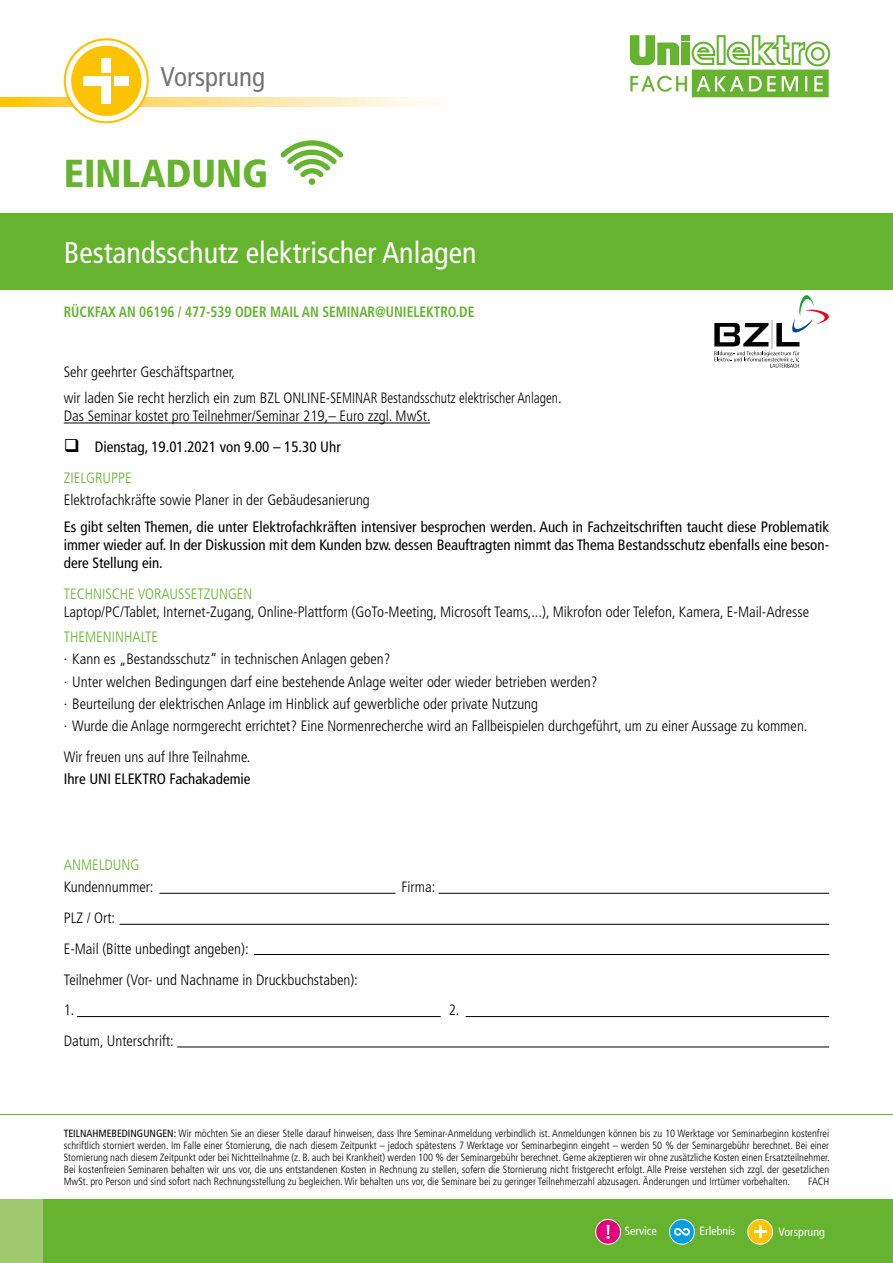
<style>
.page{position:relative;width:893px;height:1263px;background:#fff}
.page>*{position:absolute;margin:0;border:0;box-sizing:border-box;transform-origin:0 0}
.t1{font:900 condensed 39px "Frutiger LT";color:#65b32e}
.t2{font:condensed 30px "Frutiger LT";color:#fff}
.t3{font:condensed 27px "Frutiger LT";color:#757474}
.t4{font:300 condensed 15px/22.2px "Frutiger LT";color:#000}
.t5{font:condensed 15px/18px "Frutiger LT";color:#000}
.t6{font:700 condensed 15px "Frutiger LT";color:#65b32e;scale:.9 1}
.t7{font:300 condensed 15px "Frutiger LT";color:#65b32e}
.t8{font:condensed 12px "Frutiger LT";color:#fff}
.t9{font:300 condensed 10.5px/12px "Frutiger LT";color:#000;text-align:justify}
.s1{font-weight:300;color:#65b32e}
.s2{font-weight:400}
</style>
<div class="page">
<svg style="left:630px;top:35px;width:200px;height:62px"></svg>
<div style="left:0;top:213px;width:893px;height:77px;background:#65b32e"></div>
<svg style="left:0;top:98px;width:424px;height:8px;background:#fee294"></svg>
<svg style="left:64px;top:38px;width:85px;height:85px;background:#fdcd2b"></svg>
<div style="left:66px;top:40px;width:81px;height:81px;border:5px solid #fff;border-radius:50%"></div>
<div style="left:83px;top:76px;width:28px;height:9px;background:#fff"></div>
<div style="left:115px;top:76px;width:14px;height:9px;background:#fff"></div>
<div style="left:102px;top:76px;width:9px;height:28px;background:#fff"></div>
<div style="left:102px;top:58px;width:9px;height:15px;background:#fff"></div>
<div style="left:32px;top:1199px;width:861px;height:64px;background:#65b32e"></div>
<div style="left:0;top:1199px;width:43px;height:64px;background:#9fc96d"></div>
<hr style="left:0;top:1114px;width:893px;height:1px;background:#65b32e">
<div style="left:596px;top:1219px;width:24px;height:25px;background:#e6007d;border-radius:50%"></div>
<div style="left:595px;top:1219px;width:26px;height:25px;border:1px solid #fff;border-radius:50%"></div>
<svg style="left:607px;top:1225px;width:3px;height:14px"></svg>
<div style="left:670px;top:1219px;width:24px;height:25px;background:#009fe3;border-radius:50%"></div>
<div style="left:669px;top:1219px;width:26px;height:25px;border:1px solid #fff;border-radius:50%"></div>
<svg style="left:674px;top:1228px;width:16px;height:8px"></svg>
<div style="left:748px;top:1219px;width:24px;height:25px;background:#fdc300;border-radius:50%"></div>
<div style="left:747px;top:1219px;width:26px;height:25px;border:1px solid #fff;border-radius:50%"></div>
<svg style="left:754px;top:1225px;width:13px;height:13px"></svg>
<svg style="left:714px;top:295px;width:115px;height:73px"></svg>
<hr style="left:64px;top:423px;width:366px;height:1px;background:#000">
<hr style="left:159px;top:893px;width:236px;height:1px;background:#000">
<hr style="left:439px;top:893px;width:390px;height:1px;background:#000">
<hr style="left:119px;top:924px;width:710px;height:1px;background:#000">
<hr style="left:254px;top:954px;width:575px;height:1px;background:#000">
<hr style="left:77px;top:1016px;width:364px;height:1px;background:#000">
<hr style="left:466px;top:1016px;width:363px;height:1px;background:#000">
<hr style="left:177px;top:1046px;width:652px;height:1px;background:#000">
<svg style="left:280px;top:140px;width:63px;height:37px"></svg>
<div style="left:309px;top:178px;width:6px;height:7px;background:#65b32e;border-radius:50%"></div>
<h3 class="t3" style="left:161px;top:61px;width:106px">Vorsprung</h3>
<h1 class="t1" style="left:64px;top:150px;width:206px">EINLADUNG</h1>
<h2 class="t2" style="left:64px;top:235px;width:414px">Bestandsschutz elektrischer Anlagen</h2>
<h3 class="t6" style="left:64px;top:303px;width:458px">RÜCKFAX AN 06196 / 477-539 ODER MAIL AN SEMINAR@UNIELEKTRO.DE</h3>
<h3 class="t4" style="left:64px;top:359px;width:499px;line-height:26.5px">Sehr geehrter Geschäftspartner,<br>wir laden Sie recht herzlich ein zum BZL ONLINE-SEMINAR Bestandsschutz elektrischer Anlagen.</h3>
<h3 class="t4" style="left:64px;top:405px;width:368px">Das Seminar kostet pro Teilnehmer/Seminar 219,– Euro zzgl. MwSt.</h3>
<h3 class="t5" style="left:64px;top:432px;width:278px;line-height:30.8px">❑ Dienstag, 19.01.2021 von 9.00 – 15.30 Uhr<br><span class="s1">ZIELGRUPPE</span></h3>
<h3 class="t4" style="left:64px;top:489px;width:308px">Elektrofachkräfte sowie Planer in der Gebäudesanierung</h3>
<p class="t5" style="left:64px;top:518px;width:767px;text-align:justify">Es gibt selten Themen, die unter Elektrofachkräften intensiver besprochen werden. Auch in Fachzeitschriften taucht diese Problematik immer wieder auf. In der Diskussion mit dem Kunden bzw. dessen Beauftragten nimmt das Thema Bestandsschutz ebenfalls eine beson&shy;dere Stellung ein.</p>
<h3 class="t7" style="left:64px;top:585px;width:190px">TECHNISCHE VORAUSSETZUNGEN</h3>
<h3 class="t4" style="left:64px;top:600px;width:747px">Laptop/PC/Tablet, Internet-Zugang, Online-Plattform (GoTo-Meeting, Microsoft Teams,...), Mikrofon oder Telefon, Kamera, E-Mail-Adresse</h3>
<h3 class="t7" style="left:64px;top:628px;width:96px">THEMENINHALTE</h3>
<p class="t4" style="left:64px;top:648px;width:745px">· Kann es „Bestandsschutz“ in technischen Anlagen geben?<br>· Unter welchen Bedingungen darf eine bestehende Anlage weiter oder wieder betrieben werden?<br>· Beurteilung der elektrischen Anlage im Hinblick auf gewerbliche oder private Nutzung<br>· Wurde die Anlage normgerecht errichtet? Eine Normenrecherche wird an Fallbeispielen durchgeführt, um zu einer Aussage zu kommen.</p>
<h3 class="t4" style="left:64px;top:746px;width:188px">Wir freuen uns auf Ihre Teilnahme.</h3>
<h3 class="t5" style="left:64px;top:770px;width:188px">Ihre UNI ELEKTRO Fachakademie</h3>
<h3 class="t7" style="left:64px;top:856px;width:77px">ANMELDUNG</h3>
<h3 class="t4" style="left:64px;top:876px;width:91px">Kundennummer:</h3>
<h3 class="t4" style="left:401px;top:876px;width:35px">Firma:</h3>
<h3 class="t4" style="left:64px;top:903px;width:296px;line-height:30.8px">PLZ / Ort:<br>E-Mail (Bitte unbedingt angeben):<br>Teilnehmer (Vor- und Nachname in Druckbuchstaben):<br>1.</h3>
<h3 class="t4" style="left:64px;top:1030px;width:111px">Datum, Unterschrift:</h3>
<h3 class="t4" style="left:449px;top:999px;width:12px">2.</h3>
<p class="t9" style="left:64px;top:1127px;width:767px"><span class="s2">TEILNAHMEBEDINGUNGEN:</span> Wir möchten Sie an dieser Stelle darauf hinweisen, dass Ihre Seminar-Anmeldung verbindlich ist. Anmeldungen können bis zu 10 Werktage vor Seminarbeginn kostenfrei schriftlich storniert werden. Im Falle einer Stornierung, die nach diesem Zeitpunkt – jedoch spätestens 7 Werktage vor Seminarbeginn eingeht – werden 50 % der Seminargebühr berechnet. Bei einer Stornierung nach diesem Zeitpunkt oder bei Nichtteilnahme (z. B. auch bei Krankheit) werden 100 % der Seminargebühr berechnet. Gerne akzeptieren wir ohne zusätzliche Kosten einen Ersatzteilnehmer.<br>Bei kostenfreien Seminaren behalten wir uns vor, die uns entstandenen Kosten in Rechnung zu stellen, sofern die Stornierung nicht fristgerecht erfolgt. Alle Preise verstehen sich zzgl. der gesetzlichen MwSt. pro Person und sind sofort nach Rechnungsstellung zu begleichen. Wir behalten uns vor, die Seminare bei zu geringer Teilnehmerzahl abzusagen. Änderungen und Irrtümer vorbehalten.</p>
<p class="t9" style="left:808px;top:1175px;width:22px">FACH</p>
<p class="t8" style="left:625px;top:1224px;width:33px">Service</p>
<p class="t8" style="left:700px;top:1224px;width:37px">Erlebnis</p>
<p class="t8" style="left:778px;top:1225px;width:48px">Vorsprung</p>
</div>
